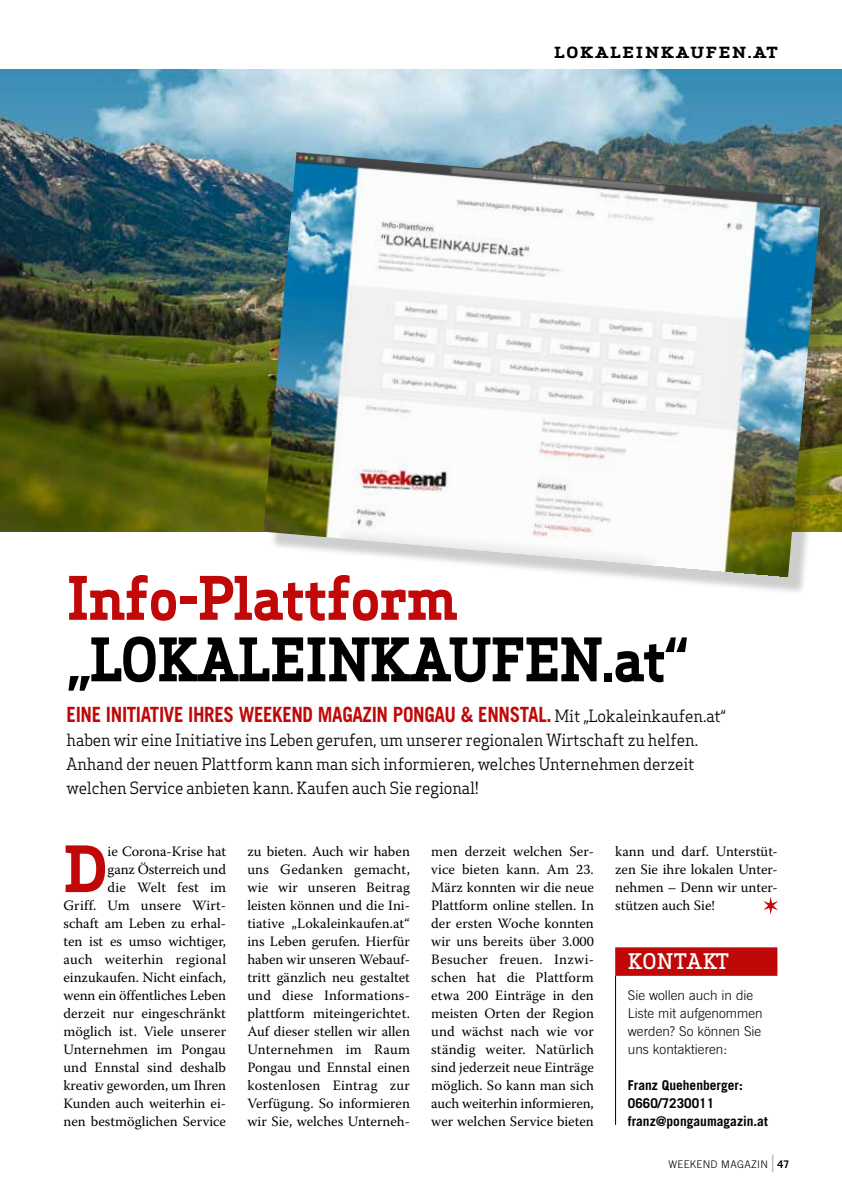
<style>
.page{position:relative;width:842px;height:1191px;background:#fff}
.page>*{position:absolute;margin:0;border:0;box-sizing:border-box;transform-origin:0 0}
.t1{font:700 62.25px "Apex Serif";color:#c00808}
.t2{font:700 58.5px "Apex Serif";letter-spacing:-.01em;color:#000;scale:.95 1}
.t3{font:700 58.5px "Apex Serif";letter-spacing:-.01em;color:#c00808;scale:.95 1}
.t4{font:700 24px "Trade Gothic LT Std";color:#b1b2b3;scale:.4 1}
.t5{font:700 21px "Trade Gothic LT Std";letter-spacing:-.02em;color:#c00808;scale:.9 1}
.t6{font:500 21px "Apex Serif";color:#fff}
.t7{font:16.5px/24px "Apex Serif";letter-spacing:-.01em;color:#000;scale:.95 1}
.t8{font:700 15px "Apex Serif";letter-spacing:.1em;color:#000;scale:1.2 1}
.t9{font:14.25px/18px "Warnock Pro";color:#000;text-align:justify}
.t10{font:300 13.5px/18px "Trade Gothic LT Std";color:#000}
.t11{font:700 13.5px/18px "Trade Gothic LT Std";color:#000}
.t12{font:300 10.5px "Trade Gothic LT Std";letter-spacing:.03em;color:#000}
.t13{font:700 10.5px "Trade Gothic LT Std";color:#000}
.s1{font-family:"Apex Serif";font-weight:400;font-size:16.5px;color:#000}
</style>
<div class="page">
<svg style="left:763px;top:897px;width:15px;height:17px"></svg>
<img style="left:0;top:69px;width:842px;height:463px">
<div style="left:270px;top:158px;width:569px;height:437px;background:#000;opacity:.2"></div>
<img style="left:263px;top:152px;width:558px;height:425px">
<div style="left:615px;top:947px;width:162px;height:28px;background:#c00808"></div>
<hr style="left:615px;top:975px;width:1px;height:149px;background:#000">
<p class="t8" style="left:554px;top:43px;width:188px">LOKALEINKAUFEN.AT</p>
<h2 class="t3" style="left:67px;top:560px;width:413px">Info-Plattform</h2>
<h2 class="t2" style="left:67px;top:622px;width:656px">„LOKALEINKAUFEN.at“</h2>
<h3 class="t5" style="left:67px;top:702px;width:734px">EINE INITIATIVE IHRES WEEKEND MAGAZIN PONGAU &amp; ENNSTAL. <span class="s1">Mit „Lokaleinkaufen.at“</span></h3>
<p class="t7" style="left:67px;top:728px;width:666px">haben wir eine Initiative ins Leben gerufen, um unserer regionalen Wirtschaft zu helfen.<br>Anhand der neuen Plattform kann man sich informieren, welches Unternehmen derzeit welchen Service anbieten kann. Kaufen auch Sie regional!</p>
<h1 class="t1" style="left:63px;top:829px;width:46px">D</h1>
<p class="t9" style="left:63px;top:842px;width:164px;text-align:right">ie Corona-Krise hat<br>ganz Österreich und<br>die Welt fest im<br>Griff. Um unsere Wirt&shy;schaft am Leben zu erhal&shy;ten ist es umso wichtiger, auch weiterhin regional einzukaufen. Nicht einfach, wenn ein öffentliches Leben derzeit nur eingeschränkt möglich ist. Viele unserer<br>Unternehmen im Pongau und Ennstal sind deshalb kreativ geworden, um Ihren<br>Kunden auch weiterhin ei&shy;nen bestmöglichen Service</p>
<p class="t9" style="left:247px;top:842px;width:164px">zu bieten. Auch wir haben uns Gedanken gemacht, wie wir unseren Beitrag leisten können und die Ini&shy;tiative „Lokaleinkaufen.at“ ins Leben gerufen. Hierfür haben wir unseren Webauf&shy;tritt gänzlich neu gestaltet und diese Informations&shy;plattform miteingerichtet.<br>Auf dieser stellen wir allen Unternehmen im Raum Pongau und Ennstal einen kostenlosen Eintrag zur Verfügung. So informieren wir Sie, welches Unterneh-</p>
<p class="t9" style="left:431px;top:842px;width:164px">men derzeit welchen Ser&shy;vice bieten kann. Am 23.<br>März konnten wir die neue Plattform online stellen. In der ersten Woche konnten wir uns bereits über 3.000<br>Besucher freuen. Inzwi&shy;schen hat die Plattform etwa 200 Einträge in den meisten Orten der Region und wächst nach wie vor ständig weiter. Natürlich sind jederzeit neue Einträge möglich. So kann man sich auch weiterhin informieren, wer welchen Service bieten</p>
<p class="t9" style="left:615px;top:842px;width:164px">kann und darf. Unterstüt&shy;zen Sie ihre lokalen Unter&shy;nehmen – Denn wir unter&shy;stützen auch Sie!</p>
<h3 class="t6" style="left:628px;top:948px;width:103px">KONTAKT</h3>
<p class="t10" style="left:628px;top:986px;width:136px">Sie wollen auch in die<br>Liste mit aufgenommen werden? So können Sie uns kontaktieren:</p>
<p class="t11" style="left:628px;top:1076px;width:141px">Franz Quehenberger:<br>0660/7230011 franz@pongaumagazin.at</p>
<p class="t12" style="left:668px;top:1157px;width:101px">WEEKEND MAGAZIN</p>
<h3 class="t4" style="left:772px;top:1148px;width:7px">|</h3>
<p class="t13" style="left:777px;top:1157px;width:13px">47</p>
</div>
